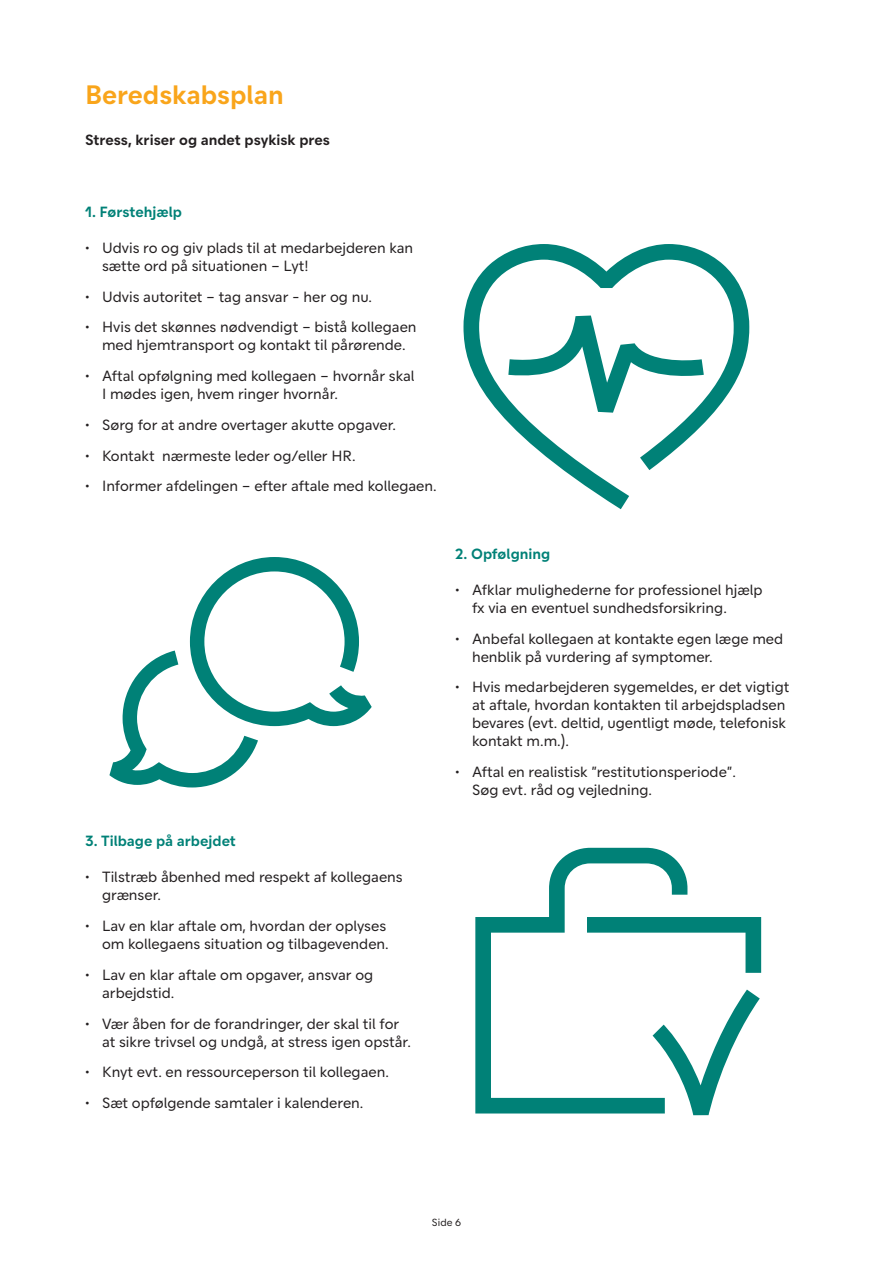
<style>
.page{position:relative;width:893px;height:1263px;background:#fff}
.page>*{position:absolute;margin:0;border:0;box-sizing:border-box;transform-origin:0 0}
.VELLIV_Brødtekst{font:700 27px "Velliv";color:#f9a51b}
.VELLIV_Brødtekst-2{font:15px/18px "Velliv";color:#231f20}
.VELLIV_Brødtekst-3{font:700 15px "Velliv";color:#008177}
.VELLIV_Brødtekst-4{font:700 15px "Velliv";color:#231f20}
.t1{font:10.5px "Velliv";color:#231f20}
</style>
<div class="page">
<svg style="left:463px;top:244px;width:286px;height:265px"></svg>
<svg style="left:508px;top:315px;width:196px;height:98px"></svg>
<svg style="left:653px;top:989px;width:107px;height:126px"></svg>
<svg style="left:475px;top:848px;width:212px;height:265px"></svg>
<svg style="left:587px;top:917px;width:174px;height:56px"></svg>
<svg style="left:109px;top:557px;width:263px;height:230px"></svg>
<p class="VELLIV_Brødtekst" style="left:85px;top:73px;width:200px">Beredskabsplan</p>
<p class="VELLIV_Brødtekst-4" style="left:85px;top:128px;width:246px">Stress, kriser og andet psykisk pres</p>
<p class="VELLIV_Brødtekst-3" style="left:85px;top:200px;width:98px">1. Førstehjælp</p>
<p class="VELLIV_Brødtekst-2" style="left:102px;top:239px;width:313px;text-indent:-17px">• Udvis ro og giv plads til at medarbejderen kan sætte ord på situationen – Lyt!</p>
<p class="VELLIV_Brødtekst-2" style="left:85px;top:287px;width:288px">• Udvis autoritet – tag ansvar - her og nu.</p>
<p class="VELLIV_Brødtekst-2" style="left:85px;top:318px;width:333px;text-align:center">• Hvis det skønnes nødvendigt – bistå kollegaen med hjemtransport og kontakt til pårørende.</p>
<p class="VELLIV_Brødtekst-2" style="left:102px;top:367px;width:314px;text-indent:-17px">• Aftal opfølgning med kollegaen – hvornår skal<br>I mødes igen, hvem ringer hvornår.</p>
<p class="VELLIV_Brødtekst-2" style="left:85px;top:416px;width:312px">• Sørg for at andre overtager akutte opgaver.</p>
<p class="VELLIV_Brødtekst-2" style="left:85px;top:447px;width:272px">• Kontakt nærmeste leder og/eller HR.</p>
<p class="VELLIV_Brødtekst-2" style="left:85px;top:477px;width:353px">• Informer afdelingen – efter aftale med kollegaen.</p>
<p class="VELLIV_Brødtekst-3" style="left:85px;top:829px;width:152px">3. Tilbage på arbejdet</p>
<p class="VELLIV_Brødtekst-2" style="left:102px;top:868px;width:302px;text-indent:-17px">• Tilstræb åbenhed med respekt af kollegaens grænser.</p>
<p class="VELLIV_Brødtekst-2" style="left:85px;top:917px;width:305px;text-align:right">• Lav en klar aftale om, hvordan der oplyses om kollegaens situation og tilbagevenden.</p>
<p class="VELLIV_Brødtekst-2" style="left:102px;top:966px;width:273px;text-indent:-17px">• Lav en klar aftale om opgaver, ansvar og arbejdstid.</p>
<p class="VELLIV_Brødtekst-2" style="left:102px;top:1014px;width:310px;text-indent:-17px">• Vær åben for de forandringer, der skal til for at sikre trivsel og undgå, at stress igen opstår.</p>
<p class="VELLIV_Brødtekst-2" style="left:85px;top:1063px;width:305px">• Knyt evt. en ressourceperson til kollegaen.</p>
<p class="VELLIV_Brødtekst-2" style="left:85px;top:1094px;width:280px">• Sæt opfølgende samtaler i kalenderen.</p>
<p class="VELLIV_Brødtekst-3" style="left:455px;top:542px;width:97px">2. Opfølgning</p>
<p class="VELLIV_Brødtekst-2" style="left:472px;top:581px;width:292px;text-indent:-17px">• Afklar mulighederne for professionel hjælp fx via en eventuel sundhedsforsikring.</p>
<p class="VELLIV_Brødtekst-2" style="left:472px;top:629px;width:313px;text-indent:-17px">• Anbefal kollegaen at kontakte egen læge med henblik på vurdering af symptomer.</p>
<p class="VELLIV_Brødtekst-2" style="left:472px;top:678px;width:319px;text-indent:-17px">• Hvis medarbejderen sygemeldes, er det vigtigt at aftale, hvordan kontakten til arbejdspladsen bevares (evt. deltid, ugentligt møde, telefonisk kontakt m.m.).</p>
<p class="VELLIV_Brødtekst-2" style="left:472px;top:763px;width:266px;text-indent:-17px">• Aftal en realistisk ”restitutionsperiode”.<br>Søg evt. råd og vejledning.</p>
<p class="t1" style="left:432px;top:1214px;width:31px">Side 6</p>
</div>
